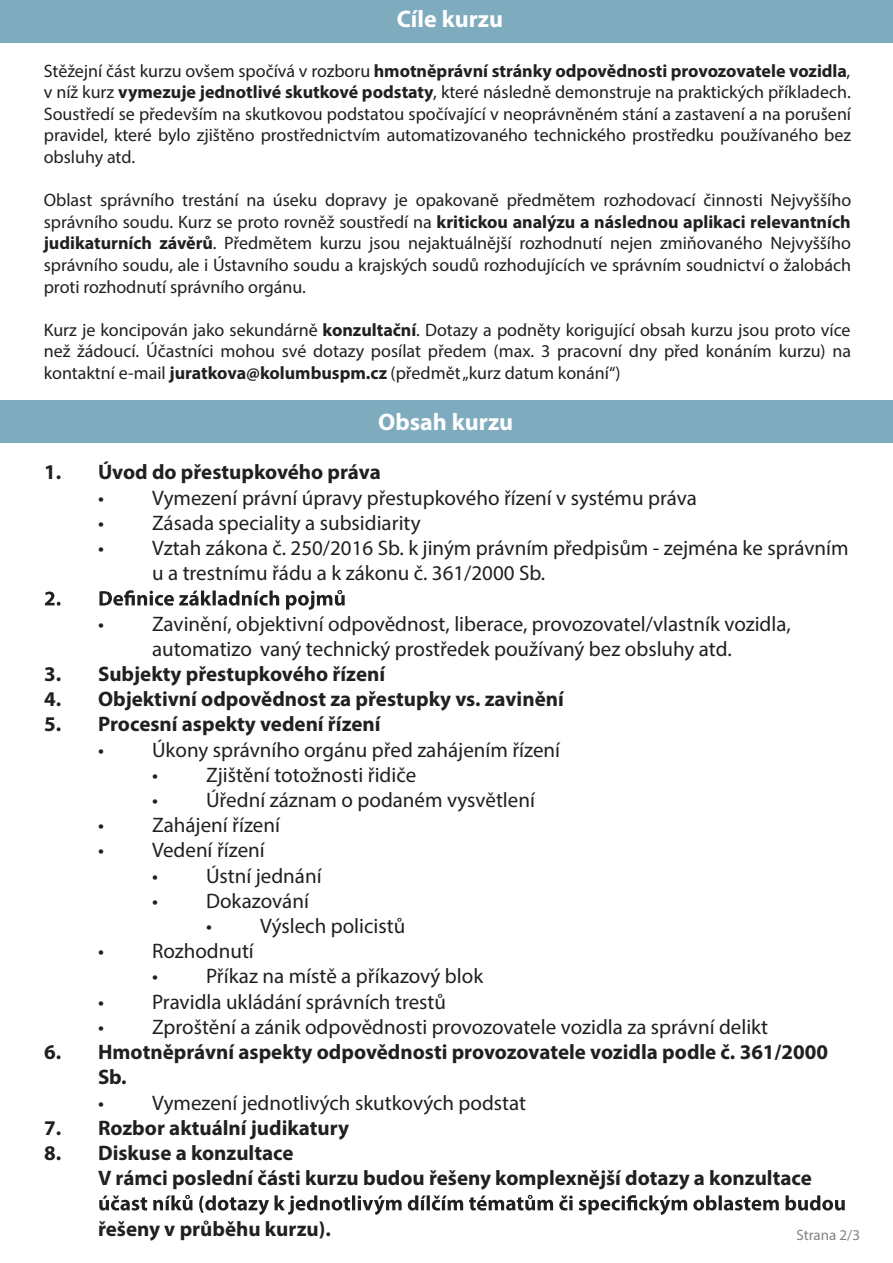
<style>
.page{position:relative;width:893px;height:1263px;background:#fff}
.page>*{position:absolute;margin:0;border:0;box-sizing:border-box;transform-origin:0 0}
.t1{font:700 24px "Myriad Pro";color:#fff}
.t2{font:21px/25.2px "Myriad Pro";color:#211f1f}
.t3{font:700 21px/25.2px "Myriad Pro";color:#211f1f}
.t4{font:18px/21.6px "Myriad Pro";color:#211f1f;text-align:justify}
.t5{font:15px "Myriad Pro";color:#808384}
.s1{font-weight:700}
</style>
<div class="page">
<div style="left:0;top:400px;width:893px;height:42px;background:#7fabbf"></div>
<div style="left:0;top:0;width:893px;height:42px;background:#7fabbf"></div>
<svg style="left:45px;top:590px;width:300px;height:20px"></svg>
<svg style="left:99px;top:1195px;width:746px;height:20px"></svg>
<h1 class="t1" style="left:397px;top:3px;width:108px">Cíle kurzu</h1>
<p class="t4" style="left:44px;top:59px;width:809px">Stěžejní část kurzu ovšem spočívá v rozboru <span class="s1">hmotněprávní stránky odpovědnosti provozovatele vozidla</span>, v níž kurz <span class="s1">vymezuje jednotlivé skutkové podstaty</span>, které následně demonstruje na praktických příkladech.<br>Soustředí se především na skutkovou podstatou spočívající v neoprávněném stání a zastavení a na porušení pravidel, které bylo zjištěno prostřednictvím automatizovaného technického prostředku používaného bez obsluhy atd.</p>
<p class="t4" style="left:44px;top:189px;width:809px">Oblast správního trestání na úseku dopravy je opakovaně předmětem rozhodovací činnosti Nejvyššího správního soudu. Kurz se proto rovněž soustředí na <span class="s1">kritickou analýzu a následnou aplikaci relevantních judikaturních závěrů</span>. Předmětem kurzu jsou nejaktuálnější rozhodnutí nejen zmiňovaného Nejvyššího správního soudu, ale i Ústavního soudu a krajských soudů rozhodujících ve správním soudnictví o žalobách proti rozhodnutí správního orgánu.</p>
<p class="t4" style="left:44px;top:319px;width:809px">Kurz je koncipován jako sekundárně <span class="s1">konzultační</span>. Dotazy a podněty korigující obsah kurzu jsou proto více než žádoucí. Účastníci mohou své dotazy posílat předem (max. 3 pracovní dny před konáním kurzu) na kontaktní e-mail <span class="s1">juratkova@kolumbuspm.cz</span> (předmět„kurz datum konání“)</p>
<h1 class="t1" style="left:378px;top:406px;width:137px">Obsah kurzu</h1>
<p class="t3" style="left:44px;top:459px;width:338px">1. Úvod do přestupkového práva</p>
<p class="t2" style="left:98px;top:485px;width:600px">• Vymezení právní úpravy přestupkového řízení v systému práva</p>
<p class="t2" style="left:98px;top:510px;width:324px">• Zásada speciality a subsidiarity</p>
<p class="t2" style="left:152px;top:535px;width:698px;text-indent:-54px">• Vztah zákona č. 250/2016 Sb. k jiným právním předpisům - zejména ke správním u a trestnímu řádu a k zákonu č. 361/2000 Sb.</p>
<p class="t2" style="left:98px;top:611px;width:694px;text-align:center">• Zavinění, objektivní odpovědnost, liberace, provozovatel/vlastník vozidla, automatizo vaný technický prostředek používaný bez obsluhy atd.</p>
<p class="t3" style="left:44px;top:661px;width:343px">3. Subjekty přestupkového řízení</p>
<p class="t3" style="left:44px;top:686px;width:521px">4. Objektivní odpovědnost za přestupky vs. zavinění</p>
<p class="t3" style="left:44px;top:711px;width:338px">5. Procesní aspekty vedení řízení</p>
<p class="t2" style="left:98px;top:737px;width:464px">• Úkony správního orgánu před zahájením řízení</p>
<p class="t2" style="left:152px;top:762px;width:266px">• Zjištění totožnosti řidiče</p>
<p class="t2" style="left:152px;top:787px;width:384px">• Úřední záznam o podaném vysvětlení</p>
<p class="t2" style="left:98px;top:812px;width:183px">• Zahájení řízení</p>
<p class="t2" style="left:98px;top:837px;width:168px">• Vedení řízení</p>
<p class="t2" style="left:152px;top:863px;width:171px">• Ústní jednání</p>
<p class="t2" style="left:152px;top:888px;width:158px">• Dokazování</p>
<p class="t2" style="left:206px;top:913px;width:201px">• Výslech policistů</p>
<p class="t2" style="left:98px;top:938px;width:157px">• Rozhodnutí</p>
<p class="t2" style="left:152px;top:963px;width:333px">• Příkaz na místě a příkazový blok</p>
<p class="t2" style="left:98px;top:989px;width:349px">• Pravidla ukládání správních trestů</p>
<p class="t2" style="left:98px;top:1014px;width:672px">• Zproštění a zánik odpovědnosti provozovatele vozidla za správní delikt</p>
<p class="t3" style="left:98px;top:1039px;width:732px;text-indent:-54px">6. Hmotněprávní aspekty odpovědnosti provozovatele vozidla podle č. 361/2000<br>Sb.</p>
<p class="t2" style="left:98px;top:1089px;width:430px">• Vymezení jednotlivých skutkových podstat</p>
<p class="t3" style="left:44px;top:1114px;width:307px">7. Rozbor aktuální judikatury</p>
<p class="t3" style="left:98px;top:1139px;width:715px;text-indent:-54px">8. Diskuse a konzultace<br>V rámci poslední části kurzu budou řešeny komplexnější dotazy a konzultace</p>
<p class="t3" style="left:98px;top:1215px;width:234px">řešeny v průběhu kurzu).</p>
<p class="t5" style="left:796px;top:1225px;width:65px">Strana 2/3</p>
</div>
